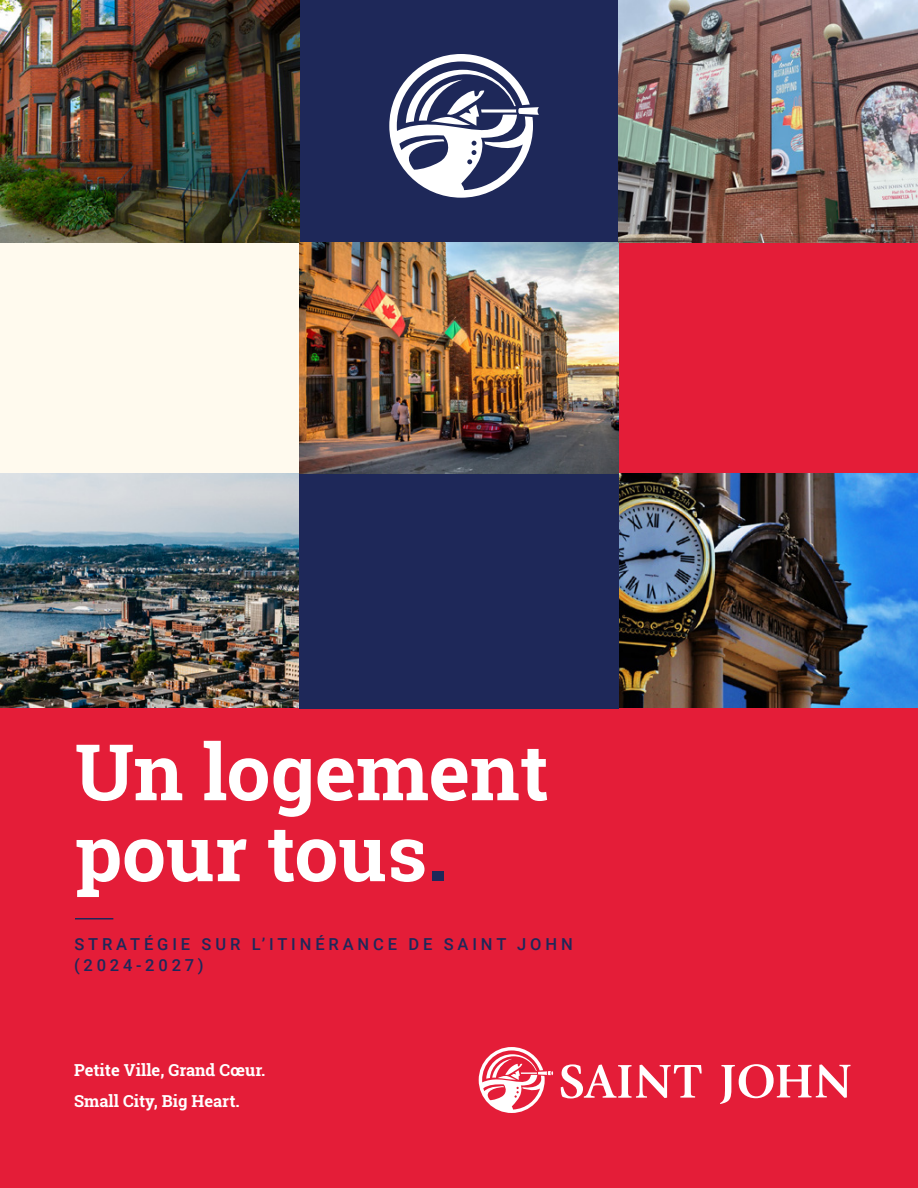
<style>
.page{position:relative;width:918px;height:1188px;background:#fff}
.page>*{position:absolute;margin:0;border:0;box-sizing:border-box;transform-origin:0 0}
.t1{font:700 78px/81px "Roboto Slab";color:#fff}
.t2{font:500 16.5px/21px "Roboto";letter-spacing:.235em;color:#1e2859}
.t3{font:700 16.5px/31.5px "Roboto Slab";color:#fff}
.s1{color:#1e2859}
</style>
<div class="page">
<div style="left:616px;top:208px;width:302px;height:269px;background:#e41d38"></div>
<div style="left:0;top:242px;width:299px;height:235px;background:#fffaee"></div>
<img style="left:0;top:474px;width:299px;height:234px">
<img style="left:619px;top:474px;width:299px;height:234px">
<div style="left:174px;top:0;width:532px;height:242px;background:#1e2859"></div>
<svg style="left:389px;top:54px;width:150px;height:144px"></svg>
<div style="left:0;top:708px;width:918px;height:480px;background:#e41d38"></div>
<img style="left:0;top:0;width:299px;height:242px">
<img style="left:299px;top:242px;width:320px;height:232px">
<div style="left:299px;top:474px;width:320px;height:234px;background:#1e2859"></div>
<img style="left:619px;top:0;width:299px;height:242px">
<hr style="left:75px;top:918px;width:38px;height:2px;background:#1e2859">
<svg style="left:479px;top:1047px;width:74px;height:66px"></svg>
<svg style="left:561px;top:1064px;width:141px;height:34px"></svg>
<svg style="left:720px;top:1064px;width:130px;height:40px"></svg>
<h1 class="t1" style="left:75px;top:731px;width:475px">Un logement pour tous<span class="s1">.</span></h1>
<p class="t2" style="left:74px;top:933px;width:500px">STRATÉGIE SUR L’ITINÉRANCE DE SAINT JOHN (2024-2027)</p>
<p class="t3" style="left:74px;top:1054px;width:193px">Petite Ville, Grand Cœur.<br>Small City, Big Heart.</p>
</div>
